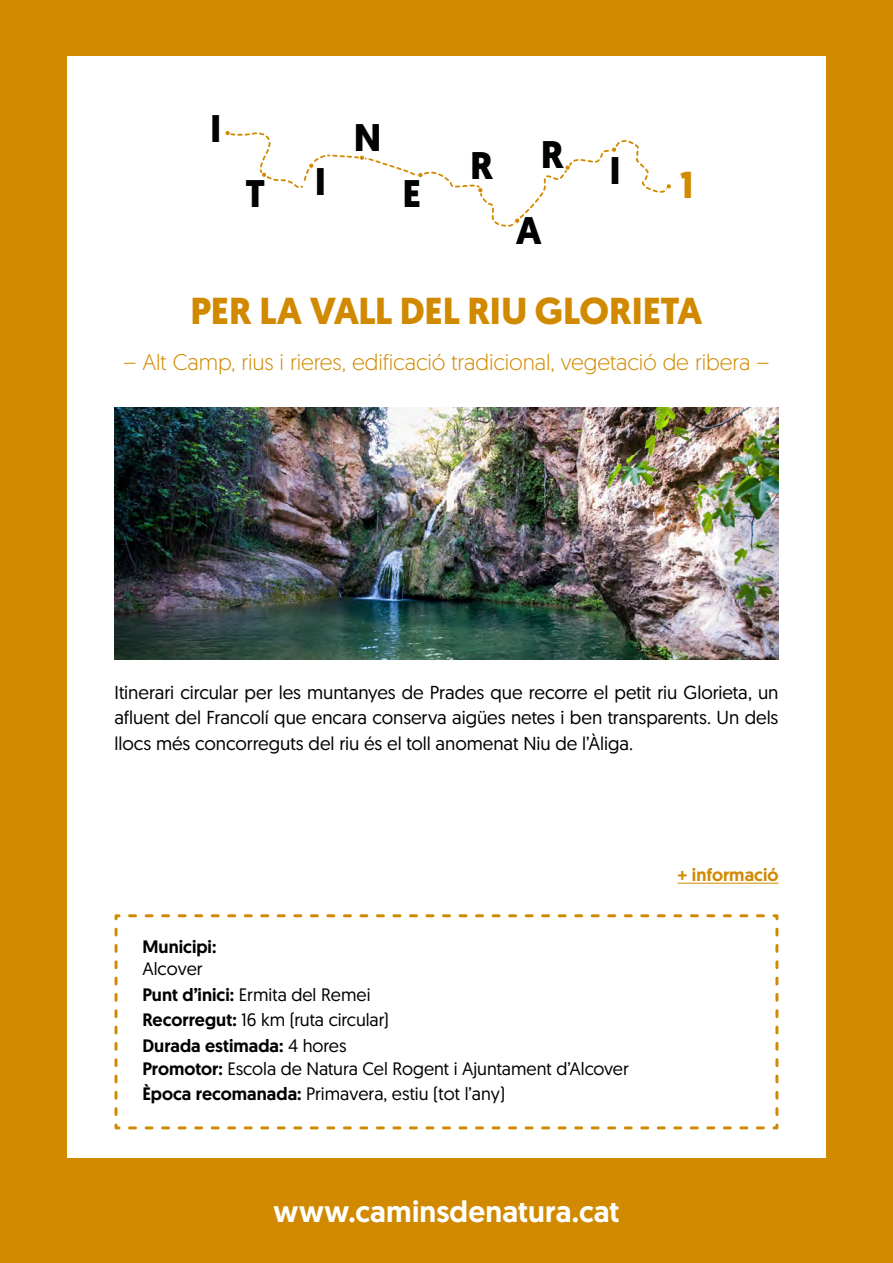
<style>
.page{position:relative;width:893px;height:1263px;background:#d18a00}
.page>*{position:absolute;margin:0;border:0;box-sizing:border-box;transform-origin:0 0}
.t1{font:700 38.4px "Geomanist";color:#010203}
.t2{font:700 37.5px "Geomanist";letter-spacing:-.005em;color:#d18a00}
.t3{font:500 30px "Geomanist";letter-spacing:.005em;color:#fff}
.t4{font:300 22.5px "Geomanist";letter-spacing:-.005em;color:#d18a00}
.t5{font:18.75px/25.5px "Geomanist";letter-spacing:-.005em;color:#000;text-align:justify}
.t6{font:18px "Geomanist";color:#000}
.t7{font:500 18px/21.6px "Geomanist";color:#000}
.t8{font:500 18px "Geomanist";color:#d18a00}
.s1{font-weight:400}
.s2{font-weight:500}
</style>
<div class="page">
<div style="left:67px;top:57px;width:759px;height:1101px;background:#fff"></div>
<img style="left:115px;top:408px;width:663px;height:251px">
<svg style="left:225px;top:130px;width:447px;height:97px"></svg>
<svg style="left:114px;top:914px;width:665px;height:216px"></svg>
<hr style="left:678px;top:883px;width:100px;height:1px;background:#d18a00">
<p class="t1" style="left:210px;top:103px;width:13px">I</p>
<p class="t1" style="left:245px;top:168px;width:21px">T</p>
<p class="t1" style="left:315px;top:156px;width:13px">I</p>
<p class="t1" style="left:354px;top:112px;width:29px">N</p>
<p class="t1" style="left:403px;top:168px;width:20px">E</p>
<p class="t1" style="left:470px;top:140px;width:25px">R</p>
<p class="t1" style="left:541px;top:137px;width:82px">R I</p>
<p class="t1" style="left:516px;top:205px;width:28px">A</p>
<p class="t2" style="left:680px;top:160px;width:15px">1</p>
<p class="t2" style="left:190px;top:285px;width:514px">PER LA VALL DEL RIU GLORIETA</p>
<p class="t4" style="left:124px;top:347px;width:647px">– Alt Camp, rius i rieres, edificació tradicional, vegetació de ribera –</p>
<p class="t5" style="left:115px;top:679px;width:665px">Itinerari circular per les muntanyes de Prades que recorre el petit riu Glorieta, un afluent del Francolí que encara conserva aigües netes i ben transparents. Un dels llocs més concorreguts del riu és el toll anomenat Niu de l’Àliga.</p>
<p class="t7" style="left:142px;top:936px;width:76px">Municipi:<br><span class="s1">Alcover</span></p>
<p class="t6" style="left:142px;top:983px;width:230px"><span class="s2">Punt d’inici:</span> Ermita del Remei</p>
<p class="t6" style="left:142px;top:1008px;width:248px"><span class="s2">Recorregut:</span> 16 km (ruta circular)</p>
<p class="t7" style="left:142px;top:1035px;width:206px">Durada estimada: <span class="s1">4 hores</span></p>
<p class="t6" style="left:142px;top:1056px;width:488px"><span class="s2">Promotor:</span> Escola de Natura Cel Rogent i Ajuntament d’Alcover</p>
<p class="t6" style="left:142px;top:1082px;width:364px"><span class="s2">Època recomanada:</span> Primavera, estiu (tot l’any)</p>
<h3 class="t3" style="left:273px;top:1192px;width:348px">www.caminsdenatura.cat</h3>
<p class="t8" style="left:678px;top:863px;width:102px">+ informació</p>
</div>
